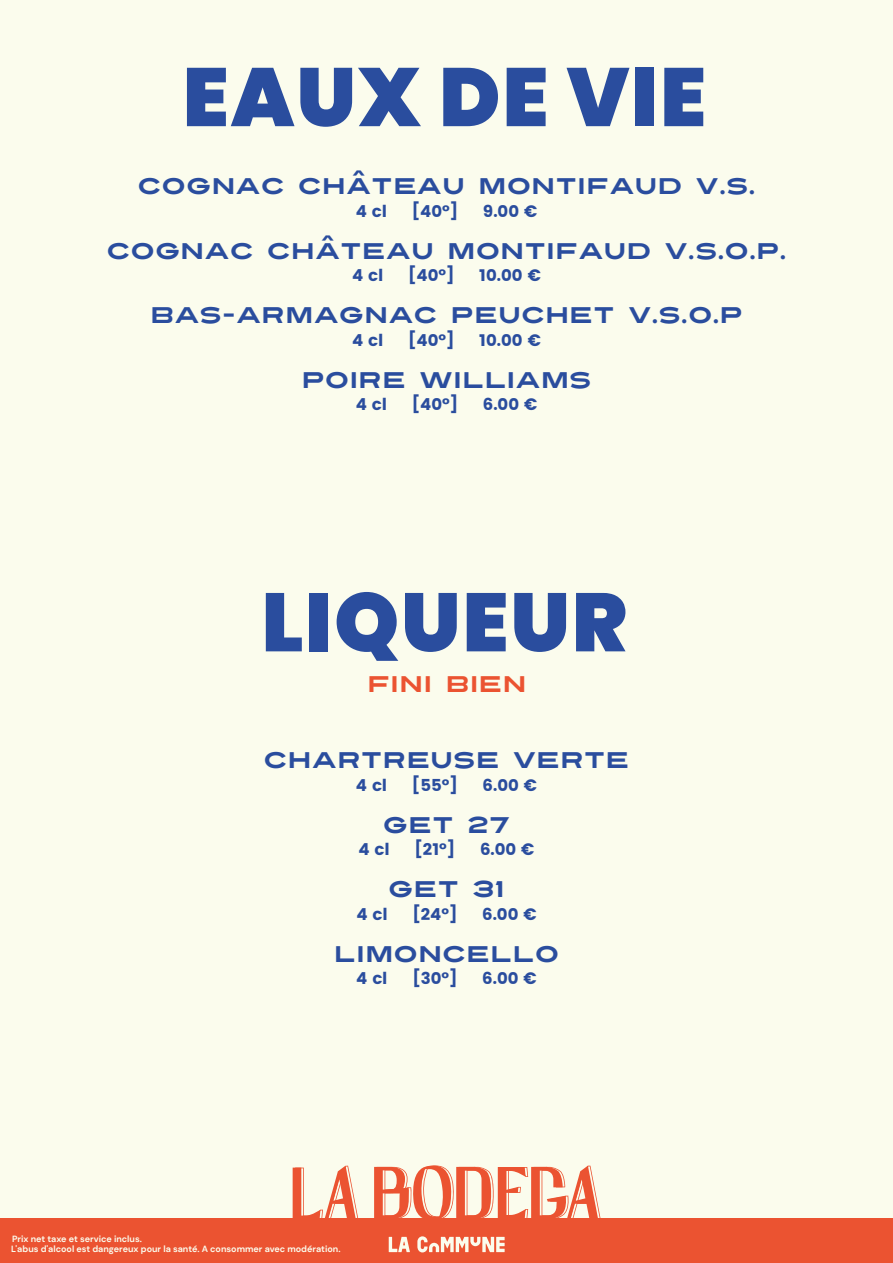
<style>
.page{position:relative;width:893px;height:1263px;background:#fbfced}
.page>*{position:absolute;margin:0;border:0;box-sizing:border-box;transform-origin:0 0}
.t1{font:900 82.5px "Poppins";letter-spacing:.025em;color:#2a4d9e}
.t2{font:22.5px "Turnpike";color:#2a4d9e}
.t3{font:22.5px "Turnpike";color:#eb5331}
.t4{font:16.5px "Poppins";color:#2a4d9e}
.t5{font:700 9px "DM Sans";color:#fbfced}
</style>
<div class="page">
<div style="left:0;top:1218px;width:893px;height:45px;background:#eb5331"></div>
<svg style="left:389px;top:1237px;width:21px;height:15px"></svg>
<svg style="left:417px;top:1236px;width:88px;height:16px"></svg>
<svg style="left:374px;top:1165px;width:227px;height:53px"></svg>
<svg style="left:293px;top:1166px;width:65px;height:52px"></svg>
<h1 class="t1" style="left:183px;top:49px;width:525px">EAUX DE VIE</h1>
<p class="t2" style="left:138px;top:170px;width:619px">COGNAC CHâTEAU MONTIFAUD V.S.</p>
<p class="t4" style="left:356px;top:202px;width:33px">4 cl</p>
<p class="t4" style="left:412px;top:202px;width:48px">[40°]</p>
<p class="t4" style="left:483px;top:202px;width:56px">9.00 €</p>
<p class="t2" style="left:107px;top:235px;width:682px">COGNAC CHâTEAU MONTIFAUD V.S.O.P.</p>
<p class="t4" style="left:352px;top:266px;width:33px">4 cl</p>
<p class="t4" style="left:408px;top:266px;width:48px">[40°]</p>
<p class="t4" style="left:479px;top:266px;width:63px">10.00 €</p>
<p class="t2" style="left:150px;top:299px;width:594px">BAS-ARMAGNAC PEUCHET V.S.O.P</p>
<p class="t4" style="left:352px;top:331px;width:33px">4 cl</p>
<p class="t4" style="left:408px;top:331px;width:48px">[40°]</p>
<p class="t4" style="left:479px;top:331px;width:63px">10.00 €</p>
<p class="t2" style="left:301px;top:364px;width:292px">POIRE WILLIAMS</p>
<p class="t4" style="left:356px;top:395px;width:33px">4 cl</p>
<p class="t4" style="left:412px;top:395px;width:48px">[40°]</p>
<p class="t4" style="left:483px;top:395px;width:56px">6.00 €</p>
<h1 class="t1" style="left:262px;top:575px;width:367px">LIQUEUR</h1>
<p class="t3" style="left:367px;top:667px;width:161px">FINI BIEN</p>
<p class="t5" style="left:12px;top:1233px;width:131px">Prix net taxe et service inclus.</p>
<p class="t2" style="left:264px;top:744px;width:367px">CHARTREUSE VERTE</p>
<p class="t4" style="left:356px;top:775px;width:33px">4 cl</p>
<p class="t4" style="left:412px;top:775px;width:47px">[55°]</p>
<p class="t4" style="left:483px;top:775px;width:56px">6.00 €</p>
<p class="t2" style="left:383px;top:808px;width:129px">GET 27</p>
<p class="t4" style="left:358px;top:840px;width:33px">4 cl</p>
<p class="t4" style="left:414px;top:840px;width:42px">[21°]</p>
<p class="t4" style="left:480px;top:840px;width:56px">6.00 €</p>
<p class="t2" style="left:388px;top:873px;width:118px">GET 31</p>
<p class="t4" style="left:356px;top:904px;width:33px">4 cl</p>
<p class="t4" style="left:412px;top:904px;width:47px">[24°]</p>
<p class="t4" style="left:482px;top:904px;width:56px">6.00 €</p>
<p class="t2" style="left:334px;top:937px;width:227px">LIMONCELLO</p>
<p class="t4" style="left:356px;top:969px;width:33px">4 cl</p>
<p class="t4" style="left:412px;top:969px;width:47px">[30°]</p>
<p class="t4" style="left:482px;top:969px;width:56px">6.00 €</p>
<p class="t5" style="left:11px;top:1244px;width:331px">L'abus d'alcool est dangereux pour la santé. A consommer avec modération.</p>
</div>
